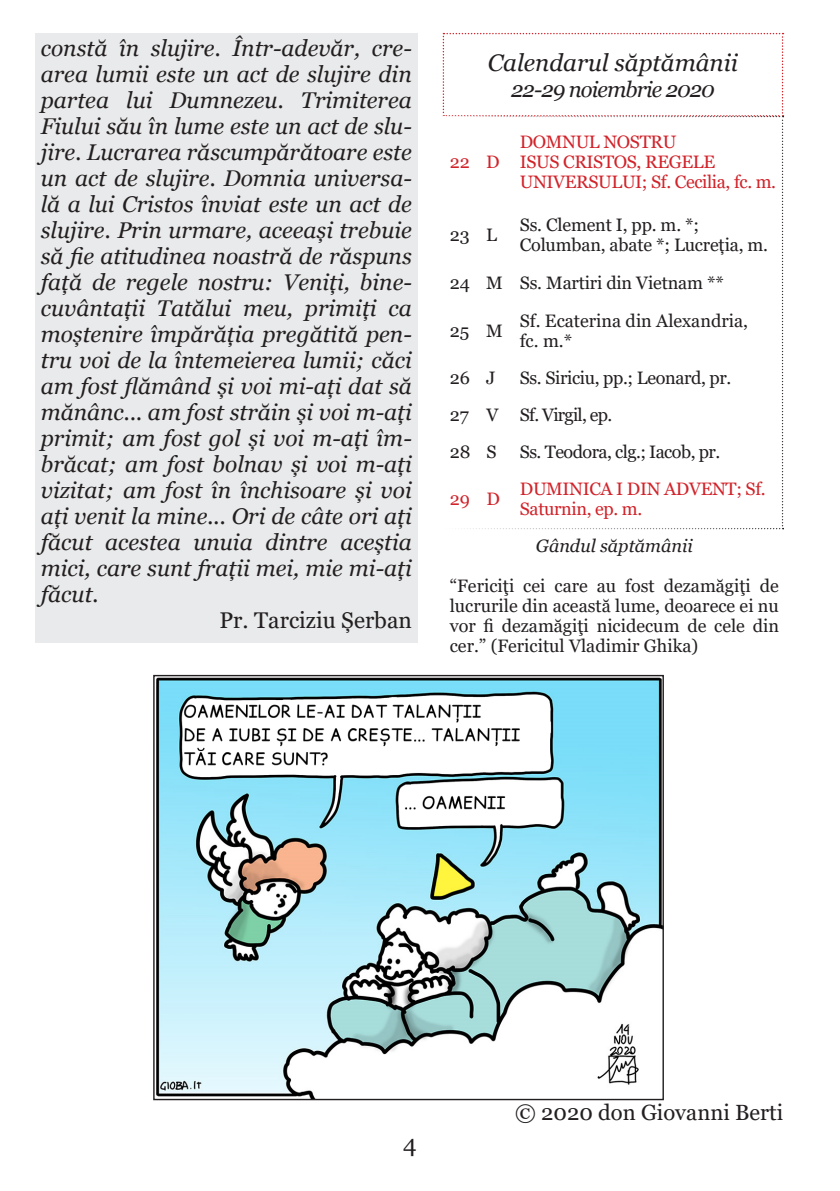
<style>
.page{position:relative;width:840px;height:1191px;background:#fff}
.page>*{position:absolute;margin:0;border:0;box-sizing:border-box;transform-origin:0 0}
.t1{font:italic 24px "Georgia";color:#231f20}
.t2{font:24px "Georgia";color:#231f20}
.t3{font:italic 22.8px/26px "Georgia";color:#231f20;text-align:justify}
.t4{font:22.8px "Georgia";color:#231f20}
.t5{font:22px "Georgia";color:#231f20}
.t6{font:italic 22px "Georgia";letter-spacing:-.04em;color:#231f20}
.t7{font:18px/20px "Georgia";letter-spacing:-.01em;color:#231f20}
.t8{font:18px/20px "Georgia";letter-spacing:-.02em;color:#d1232a}
.t9{font:18px "Georgia";letter-spacing:-.03em;color:#231f20}
.t10{font:italic 18px "Georgia";color:#231f20}
</style>
<div class="page">
<img style="left:156px;top:677px;width:505px;height:421px">
<svg style="left:442px;top:33px;width:341px;height:496px"></svg>
<div style="left:35px;top:33px;width:382px;height:610px;background:#e9eaeb"></div>
<p class="t3" style="left:41px;top:35px;width:372px">constă în slujire. Într-adevăr, cre&shy;area lumii este un act de slujire din partea lui Dumnezeu. Trimiterea Fiului său în lume este un act de slu&shy;jire. Lucrarea răscumpărătoare este un act de slujire. Domnia universa&shy;lă a lui Cristos înviat este un act de slujire. Prin urmare, aceeaşi trebuie să fie atitudinea noastră de răspuns faţă de regele nostru: Veniţi, bine&shy;cuvântaţii Tatălui meu, primiţi ca moştenire împărăţia pregătită pen&shy;tru voi de la întemeierea lumii; căci am fost flămând şi voi mi-aţi dat să mănânc... am fost străin şi voi m-aţi primit; am fost gol şi voi m-aţi îm&shy;brăcat; am fost bolnav şi voi m-aţi vizitat; am fost în închisoare şi voi aţi venit la mine... Ori de câte ori aţi făcut acestea unuia dintre aceştia mici, care sunt fraţii mei, mie mi-aţi făcut.</p>
<p class="t4" style="left:219px;top:606px;width:194px">Pr. Tarciziu Șerban</p>
<p class="t1" style="left:487px;top:47px;width:251px">Calendarul săptămânii</p>
<p class="t6" style="left:511px;top:75px;width:205px">22-29 noiembrie 2020</p>
<p class="t8" style="left:449px;top:152px;width:51px">22 D</p>
<p class="t8" style="left:519px;top:132px;width:258px">DOMNUL NOSTRU<br>ISUS CRISTOS, REGELE<br>UNIVERSULUI; Sf. Cecilia, fc. m.</p>
<p class="t7" style="left:449px;top:225px;width:49px">23 L</p>
<p class="t7" style="left:519px;top:215px;width:250px">Ss. Clement I, pp. m. *;<br>Columban, abate *; Lucreția, m.</p>
<p class="t7" style="left:449px;top:273px;width:275px">24 M Ss. Martiri din Vietnam **</p>
<p class="t7" style="left:449px;top:321px;width:55px">25 M</p>
<p class="t7" style="left:519px;top:311px;width:229px">Sf. Ecaterina din Alexandria, fc. m.*</p>
<p class="t7" style="left:449px;top:368px;width:47px">26 J</p>
<p class="t7" style="left:449px;top:360px;width:283px;line-height:36.6px;text-indent:70px">Ss. Siriciu, pp.; Leonard, pr.<br>27 V Sf. Virgil, ep.<br>28 S</p>
<p class="t9" style="left:519px;top:440px;width:202px">Ss. Teodora, clg.; Iacob, pr.</p>
<p class="t8" style="left:449px;top:489px;width:51px">29 D</p>
<p class="t8" style="left:519px;top:479px;width:247px">DUMINICA I DIN ADVENT; Sf.<br>Saturnin, ep. m.</p>
<p class="t10" style="left:535px;top:535px;width:158px">Gândul săptămânii</p>
<p class="t7" style="left:449px;top:576px;width:330px;text-align:justify">“Fericiţi cei care au fost dezamăgiţi de lucrurile din această lume, deoarece ei nu vor fi dezamăgiţi nicidecum de cele din cer.” (Fericitul Vladimir Ghika)</p>
<p class="t2" style="left:403px;top:1129px;width:15px">4</p>
<p class="t5" style="left:515px;top:1099px;width:269px">© 2020 don Giovanni Berti</p>
</div>
